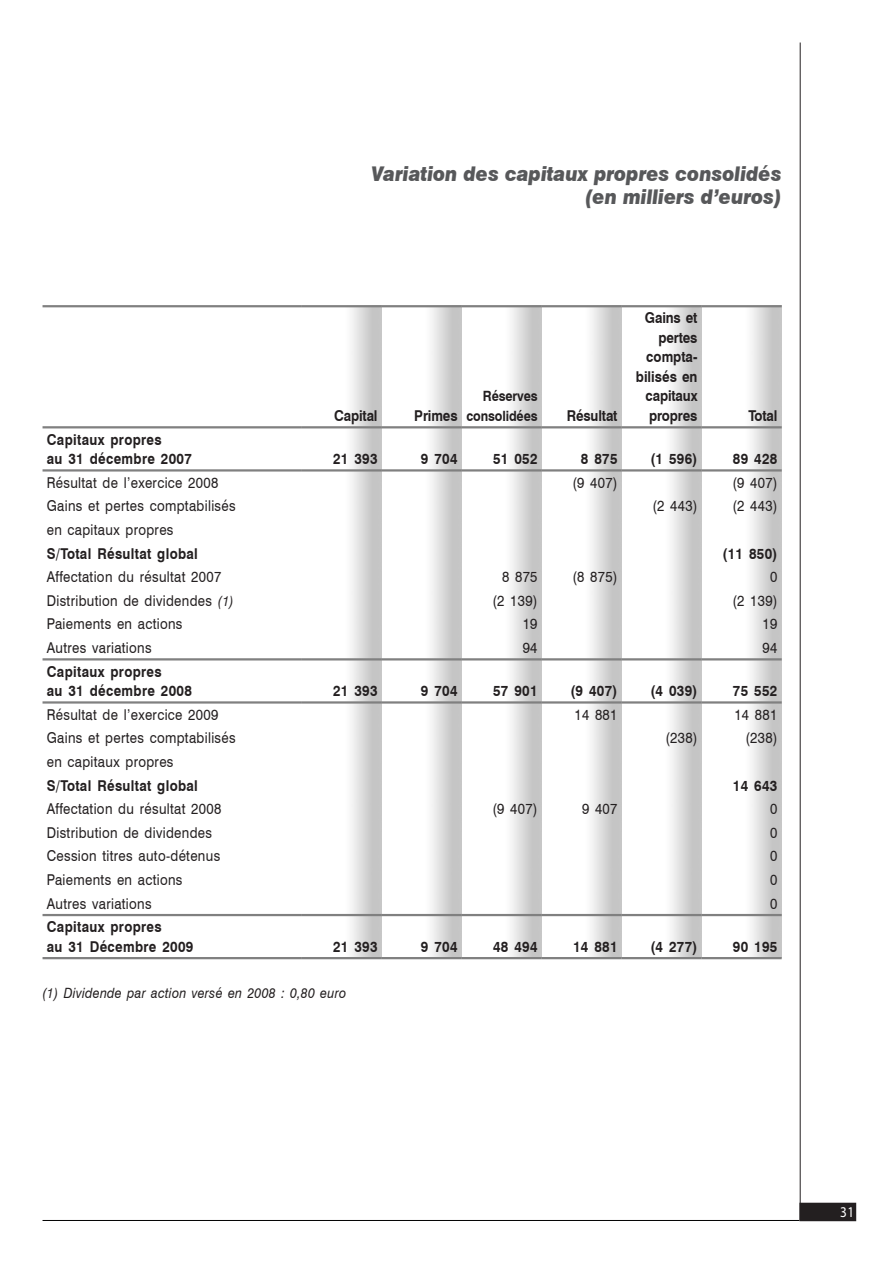
<style>
.page{position:relative;width:893px;height:1263px;background:#fff}
.page>*{position:absolute;margin:0;border:0;box-sizing:border-box;transform-origin:0 0}
.Titre1_Chapitre{font:italic 900 20.25px "Swiss 721 BT";color:#57585a;scale:.9 1}
.Titre1_Chapitre_suit{font:italic 900 20.25px "Swiss 721 BT";color:#57585a;scale:.9 1}
.Aligné_à_GAUCHE{font:15px "Swiss 721 BT";letter-spacing:.025em;color:#231f20;scale:.89 1}
.Aligné_à_DROITE_GRAS{font:700 15px/19.5px "Swiss 721 BT";letter-spacing:.025em;color:#231f20;scale:.89 1}
.Aligné_à_DROITE{font:15px "Swiss 721 BT";letter-spacing:.025em;color:#231f20;scale:.89 1}
.Aligné_à_DROITE_GRAS-2{font:700 15px/19.5px "Swiss 721 BT";letter-spacing:-.01em;color:#231f20;text-align:right;scale:.89 1}
.t1{font:15px "Myriad Pro";color:#fff;scale:.89 1}
.t2{font:italic 14.1px "Swiss 721 BT";letter-spacing:.02em;color:#231f20;scale:.89 1}
.Aligné_à_DROITE_GRAS-3{font:700 14.1px/19.5px "Swiss 721 BT";letter-spacing:-.01em;color:#231f20;text-align:right;scale:.89 1}
.s1{font-style:italic;font-size:14.1px}
</style>
<div class="page">
<hr style="left:43px;top:1220px;width:756px;height:1px;background:#000">
<hr style="left:800px;top:43px;width:1px;height:1177px;background:#231f20">
<div style="left:800px;top:1203px;width:55px;height:17px;background:#231f20"></div>
<div style="left:799px;top:1203px;width:57px;height:18px;border:2px solid #231f20"></div>
<hr style="left:43px;top:305px;width:259px;height:2px;background:#808080">
<hr style="left:302px;top:305px;width:80px;height:2px;background:#808080">
<hr style="left:382px;top:305px;width:80px;height:2px;background:#808080">
<hr style="left:462px;top:305px;width:80px;height:2px;background:#808080">
<hr style="left:542px;top:305px;width:80px;height:2px;background:#808080">
<hr style="left:622px;top:305px;width:80px;height:2px;background:#808080">
<hr style="left:702px;top:305px;width:80px;height:2px;background:#808080">
<hr style="left:43px;top:426px;width:259px;height:2px;background:#808080">
<hr style="left:302px;top:426px;width:80px;height:2px;background:#808080">
<hr style="left:382px;top:426px;width:80px;height:2px;background:#808080">
<hr style="left:462px;top:426px;width:80px;height:2px;background:#808080">
<hr style="left:542px;top:426px;width:80px;height:2px;background:#808080">
<hr style="left:622px;top:426px;width:80px;height:2px;background:#808080">
<hr style="left:702px;top:426px;width:80px;height:2px;background:#808080">
<hr style="left:43px;top:469px;width:259px;height:2px;background:#808080">
<hr style="left:302px;top:469px;width:80px;height:2px;background:#808080">
<hr style="left:382px;top:469px;width:80px;height:2px;background:#808080">
<hr style="left:462px;top:469px;width:80px;height:2px;background:#808080">
<hr style="left:542px;top:469px;width:80px;height:2px;background:#808080">
<hr style="left:622px;top:469px;width:80px;height:2px;background:#808080">
<hr style="left:702px;top:469px;width:80px;height:2px;background:#808080">
<hr style="left:43px;top:658px;width:259px;height:2px;background:#808080">
<hr style="left:302px;top:658px;width:80px;height:2px;background:#808080">
<hr style="left:382px;top:658px;width:80px;height:2px;background:#808080">
<hr style="left:462px;top:658px;width:80px;height:2px;background:#808080">
<hr style="left:542px;top:658px;width:80px;height:2px;background:#808080">
<hr style="left:622px;top:658px;width:80px;height:2px;background:#808080">
<hr style="left:702px;top:658px;width:80px;height:2px;background:#808080">
<hr style="left:43px;top:701px;width:259px;height:3px;background:#808080">
<hr style="left:302px;top:701px;width:80px;height:3px;background:#808080">
<hr style="left:382px;top:701px;width:80px;height:3px;background:#808080">
<hr style="left:462px;top:701px;width:80px;height:3px;background:#808080">
<hr style="left:542px;top:701px;width:80px;height:3px;background:#808080">
<hr style="left:622px;top:701px;width:80px;height:3px;background:#808080">
<hr style="left:702px;top:701px;width:80px;height:3px;background:#808080">
<hr style="left:43px;top:914px;width:259px;height:2px;background:#808080">
<hr style="left:302px;top:914px;width:80px;height:2px;background:#808080">
<hr style="left:382px;top:914px;width:80px;height:2px;background:#808080">
<hr style="left:462px;top:914px;width:80px;height:2px;background:#808080">
<hr style="left:542px;top:914px;width:80px;height:2px;background:#808080">
<hr style="left:622px;top:914px;width:80px;height:2px;background:#808080">
<hr style="left:702px;top:914px;width:80px;height:2px;background:#808080">
<hr style="left:43px;top:957px;width:259px;height:2px;background:#808080">
<hr style="left:302px;top:957px;width:80px;height:2px;background:#808080">
<hr style="left:382px;top:957px;width:80px;height:2px;background:#808080">
<hr style="left:462px;top:957px;width:80px;height:2px;background:#808080">
<hr style="left:542px;top:957px;width:80px;height:2px;background:#808080">
<hr style="left:622px;top:957px;width:80px;height:2px;background:#808080">
<hr style="left:702px;top:957px;width:80px;height:2px;background:#808080">
<p class="Titre1_Chapitre" style="left:371px;top:161px;width:457px">Variation des capitaux propres consolidés</p>
<p class="Titre1_Chapitre_suit" style="left:585px;top:185px;width:220px">(en milliers d’euros)</p>
<p class="Aligné_à_DROITE_GRAS" style="left:47px;top:429px;width:165px">Capitaux propres<br>au 31 décembre 2007</p>
<p class="Aligné_à_DROITE_GRAS-2" style="left:334px;top:406px;width:50px">Capital</p>
<p class="Aligné_à_DROITE_GRAS" style="left:414px;top:406px;width:50px">Primes</p>
<p class="Aligné_à_DROITE_GRAS-3" style="left:466px;top:387px;width:81px">Réserves consolidées</p>
<p class="Aligné_à_DROITE_GRAS-2" style="left:567px;top:406px;width:59px">Résultat</p>
<p class="Aligné_à_DROITE_GRAS-2" style="left:636px;top:308px;width:71px">Gains et pertes compta&shy;bilisés en capitaux propres</p>
<p class="Aligné_à_DROITE_GRAS" style="left:748px;top:406px;width:34px">Total</p>
<p class="Aligné_à_DROITE_GRAS" style="left:333px;top:449px;width:52px">21 393</p>
<p class="Aligné_à_DROITE_GRAS" style="left:421px;top:449px;width:43px">9 704</p>
<p class="Aligné_à_DROITE_GRAS" style="left:493px;top:449px;width:52px">51 052</p>
<p class="Aligné_à_DROITE_GRAS" style="left:581px;top:449px;width:43px">8 875</p>
<p class="Aligné_à_DROITE_GRAS" style="left:650px;top:449px;width:54px">(1 596)</p>
<p class="Aligné_à_DROITE_GRAS" style="left:733px;top:449px;width:52px">89 428</p>
<p class="Aligné_à_GAUCHE" style="left:47px;top:473px;width:194px">Résultat de l’exercice 2008</p>
<p class="Aligné_à_DROITE" style="left:572px;top:473px;width:52px">(9 407)</p>
<p class="Aligné_à_DROITE" style="left:732px;top:473px;width:52px">(9 407)</p>
<p class="Aligné_à_GAUCHE" style="left:47px;top:497px;width:214px">Gains et pertes comptabilisés</p>
<p class="Aligné_à_DROITE" style="left:652px;top:497px;width:52px">(2 443)</p>
<p class="Aligné_à_DROITE" style="left:732px;top:497px;width:52px">(2 443)</p>
<p class="Aligné_à_GAUCHE" style="left:47px;top:520px;width:144px">en capitaux propres</p>
<p class="Aligné_à_DROITE_GRAS" style="left:47px;top:543px;width:171px">S/Total Résultat global</p>
<p class="Aligné_à_DROITE_GRAS" style="left:722px;top:543px;width:63px">(11 850)</p>
<p class="Aligné_à_GAUCHE" style="left:47px;top:568px;width:198px">Affectation du résultat 2007</p>
<p class="Aligné_à_DROITE" style="left:502px;top:568px;width:41px">8 875</p>
<p class="Aligné_à_DROITE" style="left:572px;top:568px;width:52px">(8 875)</p>
<p class="Aligné_à_DROITE" style="left:770px;top:568px;width:10px">0</p>
<p class="Aligné_à_GAUCHE" style="left:47px;top:591px;width:212px">Distribution de dividendes <span class="s1">(1)</span></p>
<p class="Aligné_à_DROITE" style="left:492px;top:591px;width:52px">(2 139)</p>
<p class="Aligné_à_DROITE" style="left:732px;top:591px;width:52px">(2 139)</p>
<p class="Aligné_à_GAUCHE" style="left:47px;top:615px;width:154px">Paiements en actions</p>
<p class="Aligné_à_DROITE" style="left:523px;top:615px;width:18px">19</p>
<p class="Aligné_à_DROITE" style="left:763px;top:615px;width:18px">19</p>
<p class="Aligné_à_GAUCHE" style="left:47px;top:638px;width:119px">Autres variations</p>
<p class="Aligné_à_DROITE" style="left:523px;top:638px;width:18px">94</p>
<p class="Aligné_à_DROITE" style="left:763px;top:638px;width:18px">94</p>
<p class="Aligné_à_DROITE_GRAS" style="left:47px;top:661px;width:165px">Capitaux propres<br>au 31 décembre 2008</p>
<p class="Aligné_à_DROITE_GRAS" style="left:333px;top:681px;width:52px">21 393</p>
<p class="Aligné_à_DROITE_GRAS" style="left:421px;top:681px;width:43px">9 704</p>
<p class="Aligné_à_DROITE_GRAS" style="left:493px;top:681px;width:52px">57 901</p>
<p class="Aligné_à_DROITE_GRAS" style="left:570px;top:681px;width:54px">(9 407)</p>
<p class="Aligné_à_DROITE_GRAS" style="left:650px;top:681px;width:54px">(4 039)</p>
<p class="Aligné_à_DROITE_GRAS" style="left:733px;top:681px;width:52px">75 552</p>
<p class="Aligné_à_GAUCHE" style="left:47px;top:705px;width:194px">Résultat de l’exercice 2009</p>
<p class="Aligné_à_DROITE" style="left:574px;top:705px;width:50px">14 881</p>
<p class="Aligné_à_DROITE" style="left:734px;top:705px;width:50px">14 881</p>
<p class="Aligné_à_GAUCHE" style="left:47px;top:729px;width:214px">Gains et pertes comptabilisés</p>
<p class="Aligné_à_DROITE" style="left:665px;top:729px;width:38px">(238)</p>
<p class="Aligné_à_DROITE" style="left:745px;top:729px;width:38px">(238)</p>
<p class="Aligné_à_GAUCHE" style="left:47px;top:752px;width:144px">en capitaux propres</p>
<p class="Aligné_à_DROITE_GRAS" style="left:47px;top:775px;width:171px">S/Total Résultat global</p>
<p class="Aligné_à_DROITE_GRAS" style="left:733px;top:775px;width:52px">14 643</p>
<p class="Aligné_à_GAUCHE" style="left:47px;top:800px;width:198px">Affectation du résultat 2008</p>
<p class="Aligné_à_DROITE" style="left:492px;top:800px;width:52px">(9 407)</p>
<p class="Aligné_à_DROITE" style="left:582px;top:800px;width:41px">9 407</p>
<p class="Aligné_à_DROITE" style="left:770px;top:800px;width:10px">0</p>
<p class="Aligné_à_GAUCHE" style="left:47px;top:823px;width:187px">Distribution de dividendes</p>
<p class="Aligné_à_DROITE" style="left:770px;top:823px;width:10px">0</p>
<p class="Aligné_à_GAUCHE" style="left:47px;top:847px;width:196px">Cession titres auto-détenus</p>
<p class="Aligné_à_DROITE" style="left:770px;top:847px;width:10px">0</p>
<p class="Aligné_à_GAUCHE" style="left:47px;top:870px;width:154px">Paiements en actions</p>
<p class="Aligné_à_DROITE" style="left:770px;top:870px;width:10px">0</p>
<p class="Aligné_à_GAUCHE" style="left:47px;top:894px;width:119px">Autres variations</p>
<p class="Aligné_à_DROITE" style="left:770px;top:894px;width:10px">0</p>
<p class="Aligné_à_DROITE_GRAS" style="left:47px;top:917px;width:166px">Capitaux propres<br>au 31 Décembre 2009</p>
<p class="Aligné_à_DROITE_GRAS" style="left:333px;top:936px;width:52px">21 393</p>
<p class="Aligné_à_DROITE_GRAS" style="left:421px;top:936px;width:43px">9 704</p>
<p class="Aligné_à_DROITE_GRAS" style="left:493px;top:936px;width:52px">48 494</p>
<p class="Aligné_à_DROITE_GRAS" style="left:573px;top:936px;width:52px">14 881</p>
<p class="Aligné_à_DROITE_GRAS" style="left:650px;top:936px;width:54px">(4 277)</p>
<p class="Aligné_à_DROITE_GRAS" style="left:733px;top:936px;width:52px">90 195</p>
<p class="t2" style="left:43px;top:985px;width:343px">(1) Dividende par action versé en 2008 : 0,80 euro</p>
<p class="t1" style="left:840px;top:1203px;width:17px">31</p>
</div>
